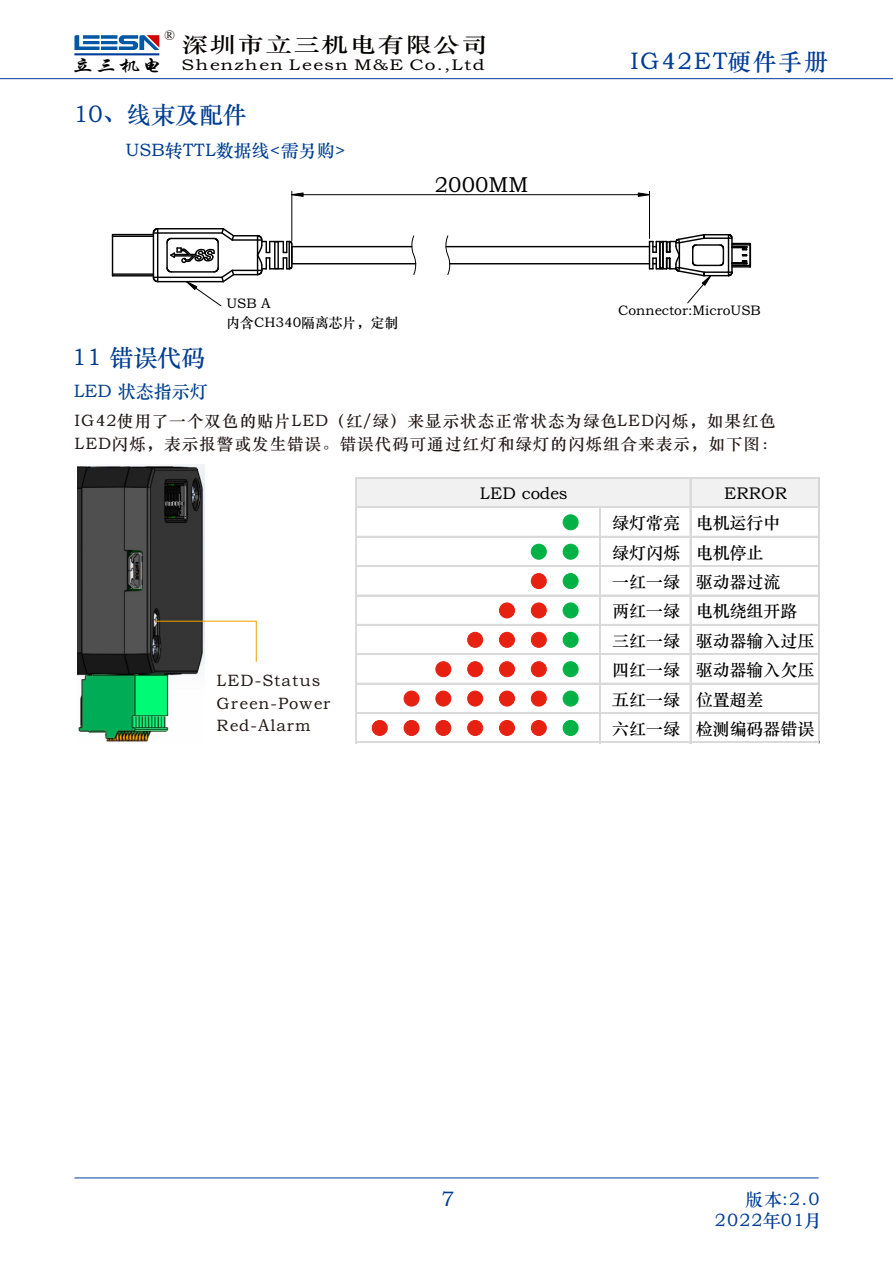
<style>
.page{position:relative;width:893px;height:1263px;background:#fff}
.page>*{position:absolute;margin:0;border:0;box-sizing:border-box;transform-origin:0 0}
.t1{font:24px "ST Zhongsong";color:#003e93}
.t2{font:24px "ST Zhongsong";letter-spacing:.065em;color:#003d98}
.t3{font:21.75px "ST Zhongsong";color:#000}
.t4{font:21.15px "ST Zhongsong";letter-spacing:.065em;color:#060101;scale:1.24 1}
.t5{font:21px "ST Zhongsong";color:#003d98}
.t6{font:19.35px "Sim Sun";color:#231916}
.t7{font:18px "ST Zhongsong";color:#003e93}
.t8{font:18px "ST Zhongsong";letter-spacing:.065em;color:#003d98}
.t9{font:18px "ST Zhongsong";color:#004290}
.t10{font:16.95px/29.4px "ST Zhongsong";color:#000}
.t11{font:16.5px/22.5px "ST Zhongsong";letter-spacing:.065em;color:#231916}
.t12{font:15.45px "ST Zhongsong";letter-spacing:.065em;color:#060101;scale:1.24 1}
.t13{font:13.8px/18.9px "ST Zhongsong";color:#000}
.s1{font-family:"ST Xingkai";font-size:18.75px;color:#000}
</style>
<div class="page">
<img style="left:77px;top:464px;width:127px;height:278px">
<hr style="left:74px;top:1178px;width:745px;height:1px;background:#003d98">
<hr style="left:0;top:78px;width:893px;height:1px;background:#003d98">
<svg style="left:74px;top:35px;width:26px;height:15px"></svg>
<svg style="left:101px;top:35px;width:16px;height:4px"></svg>
<hr style="left:101px;top:41px;width:16px;height:3px;background:#0057a5">
<svg style="left:101px;top:46px;width:16px;height:4px"></svg>
<svg style="left:119px;top:35px;width:40px;height:15px"></svg>
<hr style="left:74px;top:53px;width:85px;height:2px;background:#003d98">
<div style="left:356px;top:479px;width:464px;height:29px;background:#f1f1f1"></div>
<hr style="left:356px;top:477px;width:464px;height:2px;background:#dadada">
<hr style="left:356px;top:507px;width:464px;height:1px;background:#dadada">
<hr style="left:356px;top:536px;width:464px;height:1px;background:#dadada">
<hr style="left:356px;top:566px;width:464px;height:1px;background:#dadada">
<hr style="left:356px;top:565px;width:464px;height:1px;background:#dadada">
<hr style="left:356px;top:595px;width:464px;height:1px;background:#dadada">
<hr style="left:356px;top:624px;width:464px;height:1px;background:#dadada">
<hr style="left:356px;top:654px;width:464px;height:1px;background:#dadada">
<hr style="left:356px;top:653px;width:464px;height:1px;background:#dadada">
<hr style="left:356px;top:683px;width:464px;height:1px;background:#dadada">
<hr style="left:356px;top:712px;width:464px;height:2px;background:#dadada">
<hr style="left:355px;top:477px;width:1px;height:266px;background:#dadada">
<hr style="left:600px;top:508px;width:1px;height:235px;background:#dadada">
<hr style="left:599px;top:508px;width:1px;height:235px;background:#dadada">
<hr style="left:690px;top:479px;width:1px;height:264px;background:#dadada">
<hr style="left:356px;top:742px;width:464px;height:1px;background:#dadada">
<hr style="left:819px;top:479px;width:1px;height:264px;background:#dadada">
<hr style="left:818px;top:479px;width:1px;height:264px;background:#d5d5d5">
<div style="left:499px;top:691px;width:16px;height:15px;background:#e72111;border:1px solid #e72111;border-radius:50%"></div>
<div style="left:563px;top:691px;width:16px;height:15px;background:#00b245;border:1px solid #00b245;border-radius:50%"></div>
<div style="left:435px;top:691px;width:16px;height:15px;background:#e72111;border:1px solid #e72111;border-radius:50%"></div>
<div style="left:467px;top:691px;width:16px;height:15px;background:#e72111;border:1px solid #e72111;border-radius:50%"></div>
<div style="left:531px;top:691px;width:16px;height:15px;background:#e72111;border:1px solid #e72111;border-radius:50%"></div>
<div style="left:404px;top:691px;width:15px;height:15px;background:#e72111;border:1px solid #e72111;border-radius:50%"></div>
<div style="left:499px;top:661px;width:16px;height:16px;background:#e72111;border:1px solid #e72111;border-radius:50%"></div>
<div style="left:563px;top:661px;width:16px;height:16px;background:#00b245;border:1px solid #00b245;border-radius:50%"></div>
<div style="left:435px;top:661px;width:16px;height:16px;background:#e72111;border:1px solid #e72111;border-radius:50%"></div>
<div style="left:467px;top:661px;width:16px;height:16px;background:#e72111;border:1px solid #e72111;border-radius:50%"></div>
<div style="left:531px;top:661px;width:16px;height:16px;background:#e72111;border:1px solid #e72111;border-radius:50%"></div>
<div style="left:499px;top:632px;width:16px;height:16px;background:#e72111;border:1px solid #e72111;border-radius:50%"></div>
<div style="left:563px;top:632px;width:16px;height:16px;background:#00b245;border:1px solid #00b245;border-radius:50%"></div>
<div style="left:467px;top:632px;width:16px;height:16px;background:#e72111;border:1px solid #e72111;border-radius:50%"></div>
<div style="left:531px;top:632px;width:16px;height:16px;background:#e72111;border:1px solid #e72111;border-radius:50%"></div>
<div style="left:499px;top:602px;width:16px;height:16px;background:#e72111;border:1px solid #e72111;border-radius:50%"></div>
<div style="left:563px;top:602px;width:16px;height:16px;background:#00b245;border:1px solid #00b245;border-radius:50%"></div>
<div style="left:531px;top:602px;width:16px;height:16px;background:#e72111;border:1px solid #e72111;border-radius:50%"></div>
<div style="left:563px;top:573px;width:16px;height:16px;background:#00b245;border:1px solid #00b245;border-radius:50%"></div>
<div style="left:531px;top:573px;width:16px;height:16px;background:#e72111;border:1px solid #e72111;border-radius:50%"></div>
<div style="left:563px;top:544px;width:16px;height:16px;background:#00b245;border:1px solid #00b245;border-radius:50%"></div>
<div style="left:531px;top:544px;width:16px;height:16px;background:#00b245;border:1px solid #00b245;border-radius:50%"></div>
<div style="left:563px;top:514px;width:16px;height:16px;background:#00b245;border:1px solid #00b245;border-radius:50%"></div>
<div style="left:499px;top:720px;width:16px;height:16px;background:#e72111;border:1px solid #e72111;border-radius:50%"></div>
<div style="left:563px;top:720px;width:16px;height:16px;background:#00b245;border:1px solid #00b245;border-radius:50%"></div>
<div style="left:435px;top:720px;width:16px;height:16px;background:#e72111;border:1px solid #e72111;border-radius:50%"></div>
<div style="left:467px;top:720px;width:16px;height:16px;background:#e72111;border:1px solid #e72111;border-radius:50%"></div>
<div style="left:531px;top:720px;width:16px;height:16px;background:#e72111;border:1px solid #e72111;border-radius:50%"></div>
<div style="left:404px;top:720px;width:15px;height:16px;background:#e72111;border:1px solid #e72111;border-radius:50%"></div>
<div style="left:372px;top:720px;width:16px;height:16px;background:#e72111;border:1px solid #e72111;border-radius:50%"></div>
<svg style="left:154px;top:620px;width:103px;height:42px"></svg>
<hr style="left:446px;top:246px;width:203px;height:1px;background:#000">
<hr style="left:450px;top:263px;width:199px;height:1px;background:#000">
<hr style="left:292px;top:246px;width:120px;height:1px;background:#000">
<hr style="left:292px;top:263px;width:124px;height:1px;background:#000">
<hr style="left:113px;top:273px;width:40px;height:2px;background:#000">
<hr style="left:113px;top:275px;width:40px;height:1px;background:#000">
<hr style="left:112px;top:236px;width:1px;height:38px;background:#000">
<hr style="left:113px;top:236px;width:40px;height:1px;background:#000">
<hr style="left:113px;top:234px;width:40px;height:1px;background:#000">
<hr style="left:291px;top:191px;width:1px;height:50px;background:#000">
<hr style="left:649px;top:191px;width:1px;height:47px;background:#000">
<hr style="left:292px;top:194px;width:357px;height:1px;background:#000">
<svg style="left:637px;top:192px;width:12px;height:5px"></svg>
<svg style="left:291px;top:192px;width:13px;height:5px"></svg>
<svg style="left:648px;top:234px;width:104px;height:70px"></svg>
<svg style="left:411px;top:235px;width:5px;height:40px"></svg>
<svg style="left:446px;top:235px;width:4px;height:40px"></svg>
<svg style="left:151px;top:226px;width:143px;height:81px"></svg>
<p class="t6" style="left:165px;top:26px;width:11px">®</p>
<p class="t4" style="left:182px;top:34px;width:248px">深圳市立三机电有限公司</p>
<p class="t12" style="left:72px;top:58px;width:334px"><span class="s1">立三机电</span> Shenzhen Leesn M&amp;E Co.,Ltd</p>
<h1 class="t1" style="left:73px;top:103px;width:175px">10、线束及配件</h1>
<p class="t7" style="left:126px;top:141px;width:221px">USB转TTL数据线&lt;需另购&gt;</p>
<h2 class="t3" style="left:435px;top:174px;width:95px">2000MM</h2>
<p class="t13" style="left:226px;top:294px;width:173px">USB A<br>内含CH340隔离芯片，定制</p>
<h1 class="t2" style="left:631px;top:50px;width:199px">IG42ET硬件手册</h1>
<p class="t13" style="left:618px;top:302px;width:144px">Connector:MicroUSB</p>
<h1 class="t1" style="left:72px;top:346px;width:135px">11 错误代码</h1>
<p class="t9" style="left:74px;top:382px;width:135px">LED 状态指示灯</p>
<p class="t11" style="left:74px;top:410px;width:705px">IG42使用了一个双色的贴片LED（红/绿）来显示状态正常状态为绿色LED闪烁，如果红色<br>LED闪烁，表示报警或发生错误。错误代码可通过红灯和绿灯的闪烁组合来表示，如下图：</p>
<p class="t10" style="left:612px;top:479px;width:204px;text-indent:112px">ERROR<br>绿灯常亮 电机运行中<br>绿灯闪烁 电机停止<br>一红一绿 驱动器过流<br>两红一绿 电机绕组开路三红一绿 驱动器输入过压四红一绿 驱动器输入欠压五红一绿 位置超差<br>六红一绿 检测编码器错误</p>
<p class="t10" style="left:480px;top:479px;width:89px">LED codes</p>
<p class="t11" style="left:217px;top:670px;width:115px">LED-Status<br>Green-Power<br>Red-Alarm</p>
<p class="t5" style="left:441px;top:1190px;width:15px">7</p>
<p class="t8" style="left:745px;top:1190px;width:76px">版本:2.0</p>
<p class="t8" style="left:715px;top:1211px;width:109px">2022年01月</p>
</div>
